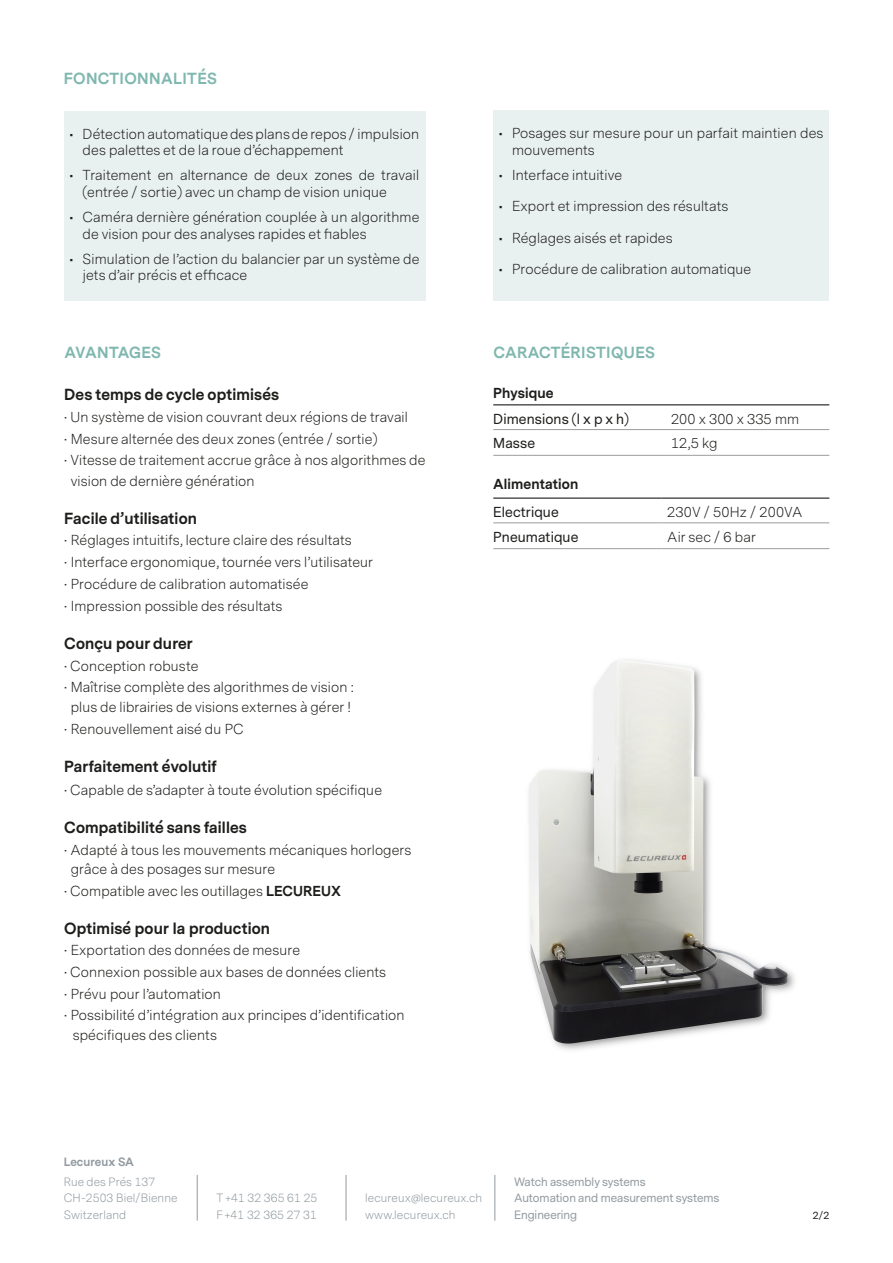
<style>
.page{position:relative;width:893px;height:1263px;background:#fff}
.page>*{position:absolute;margin:0;border:0;box-sizing:border-box;transform-origin:0 0}
.Tableau_Titre{font:700 15px "Messina Sans";letter-spacing:.01em;color:#1d1d1b}
.Titre_Catégories{font:700 15px "Messina Sans";letter-spacing:.025em;color:#7fb7af}
.Titre_Catégories-2{font:700 15px "Messina Sans";letter-spacing:-.005em;color:#7fb7af}
.Tableau_Titre-2{font:300 13.5px/16.5px "Messina Sans";letter-spacing:.01em;color:#1d1d1b}
.Tableau_Texte_2{font:300 13.5px "Messina Sans";letter-spacing:.01em;color:#1d1d1b}
.Tableau_Texte_1{font:13.5px "Messina Sans";letter-spacing:.01em;color:#1d1d1b}
.Tableau_Titre-3{font:700 13.5px "Messina Sans";letter-spacing:.01em;color:#1d1d1b}
.t1{font:300 11.25px "Messina Sans";letter-spacing:.01em;color:#929aa0}
.t2{font:11.25px "Messina Sans";color:#929aa0}
.t3{font:700 11.25px "Messina Sans";letter-spacing:.01em;color:#929aa0}
.t4{font:9.75px "Messina Sans";color:#1d1d1b}
.s1{font-weight:700}
</style>
<div class="page">
<hr style="left:197px;top:1175px;width:1px;height:46px;background:#929aa0">
<hr style="left:346px;top:1175px;width:1px;height:46px;background:#929aa0">
<hr style="left:495px;top:1175px;width:1px;height:46px;background:#929aa0">
<hr style="left:493px;top:404px;width:172px;height:1px;background:#1d1d1b">
<hr style="left:665px;top:404px;width:164px;height:1px;background:#1d1d1b">
<hr style="left:493px;top:429px;width:172px;height:1px;background:#9d9d9d">
<hr style="left:665px;top:429px;width:164px;height:1px;background:#9d9d9d">
<hr style="left:493px;top:455px;width:172px;height:1px;background:#9d9d9d">
<hr style="left:665px;top:455px;width:164px;height:1px;background:#9d9d9d">
<hr style="left:493px;top:498px;width:168px;height:1px;background:#1d1d1b">
<hr style="left:661px;top:498px;width:168px;height:1px;background:#1d1d1b">
<hr style="left:493px;top:523px;width:168px;height:1px;background:#9d9d9d">
<hr style="left:661px;top:523px;width:168px;height:1px;background:#9d9d9d">
<hr style="left:493px;top:548px;width:168px;height:1px;background:#9d9d9d">
<hr style="left:661px;top:548px;width:168px;height:1px;background:#9d9d9d">
<div style="left:64px;top:111px;width:361px;height:190px;background:#e9f1f0"></div>
<div style="left:493px;top:111px;width:336px;height:190px;background:#e9f1f0"></div>
<img style="left:529px;top:659px;width:266px;height:391px">
<p class="Titre_Catégories" style="left:64px;top:68px;width:154px">FONCTIONNALITÉS</p>
<p class="Tableau_Titre-2" style="left:83px;top:126px;width:338px;text-indent:-13px"><span class="s1">•</span> Détection automatique des plans de repos / impulsion des palettes et de la roue d’échappement</p>
<p class="Tableau_Titre-2" style="left:83px;top:167px;width:338px;text-indent:-13px"><span class="s1">•</span> Traitement en alternance de deux zones de travail (entrée / sortie) avec un champ de vision unique</p>
<p class="Tableau_Titre-2" style="left:83px;top:209px;width:338px;text-indent:-13px"><span class="s1">•</span> Caméra dernière génération couplée à un algorithme de vision pour des analyses rapides et fiables</p>
<p class="Tableau_Titre-2" style="left:83px;top:251px;width:338px;text-indent:-13px"><span class="s1">•</span> Simulation de l’action du balancier par un système de jets d’air précis et efficace</p>
<p class="Titre_Catégories-2" style="left:64px;top:342px;width:98px">AVANTAGES</p>
<p class="Tableau_Titre" style="left:64px;top:384px;width:216px">Des temps de cycle optimisés</p>
<p class="Tableau_Titre-2" style="left:64px;top:409px;width:345px">• Un système de vision couvrant deux régions de travail</p>
<p class="Tableau_Titre-2" style="left:64px;top:431px;width:315px">• Mesure alternée des deux zones (entrée / sortie)</p>
<p class="Tableau_Titre-2" style="left:71px;top:451px;width:356px;line-height:20.2px;text-indent:-6px">• Vitesse de traitement accrue grâce à nos algorithmes de vision de dernière génération</p>
<p class="Tableau_Titre" style="left:64px;top:508px;width:134px">Facile d’utilisation</p>
<p class="Tableau_Titre-2" style="left:64px;top:532px;width:289px">• Réglages intuitifs, lecture claire des résultats</p>
<p class="Tableau_Titre-2" style="left:64px;top:554px;width:310px">• Interface ergonomique, tournée vers l’utilisateur</p>
<p class="Tableau_Titre-2" style="left:64px;top:576px;width:246px">• Procédure de calibration automatisée</p>
<p class="Tableau_Titre-2" style="left:64px;top:598px;width:220px">• Impression possible des résultats</p>
<p class="Tableau_Titre" style="left:64px;top:633px;width:130px">Conçu pour durer</p>
<p class="Tableau_Titre-2" style="left:64px;top:658px;width:136px">• Conception robuste</p>
<p class="Tableau_Titre-2" style="left:64px;top:678px;width:291px;line-height:19.5px;text-align:center">• Maîtrise complète des algorithmes de vision : plus de librairies de visions externes à gérer !</p>
<p class="Tableau_Titre-2" style="left:64px;top:721px;width:181px">• Renouvellement aisé du PC</p>
<p class="Tableau_Titre" style="left:64px;top:756px;width:154px">Parfaitement évolutif</p>
<p class="Tableau_Titre-2" style="left:64px;top:782px;width:319px">• Capable de s’adapter à toute évolution spécifique</p>
<p class="Tableau_Titre" style="left:64px;top:817px;width:184px">Compatibilité sans failles</p>
<p class="Tableau_Titre-2" style="left:71px;top:840px;width:342px;line-height:19.5px;text-indent:-6px">• Adapté à tous les mouvements mécaniques horlogers grâce à des posages sur mesure</p>
<p class="Tableau_Titre-2" style="left:64px;top:883px;width:278px">• Compatible avec les outillages <span class="s1">LECUREUX</span></p>
<p class="Tableau_Titre" style="left:64px;top:918px;width:207px">Optimisé pour la production</p>
<p class="Tableau_Titre-2" style="left:64px;top:942px;width:237px">• Exportation des données de mesure</p>
<p class="Tableau_Titre-2" style="left:64px;top:964px;width:323px">• Connexion possible aux bases de données clients</p>
<p class="Tableau_Titre-2" style="left:64px;top:986px;width:158px">• Prévu pour l’automation</p>
<p class="Tableau_Titre-2" style="left:73px;top:1006px;width:333px;line-height:19.5px;text-indent:-8px">• Possibilité d’intégration aux principes d’identification spécifiques des clients</p>
<p class="Tableau_Titre-2" style="left:512px;top:126px;width:313px;text-indent:-13px"><span class="s1">•</span> Posages sur mesure pour un parfait maintien des mouvements</p>
<p class="Tableau_Titre-2" style="left:499px;top:167px;width:124px"><span class="s1">•</span> Interface intuitive</p>
<p class="Tableau_Titre-2" style="left:499px;top:199px;width:231px"><span class="s1">•</span> Export et impression des résultats</p>
<p class="Tableau_Titre-2" style="left:499px;top:230px;width:175px"><span class="s1">•</span> Réglages aisés et rapides</p>
<p class="Tableau_Titre-2" style="left:499px;top:261px;width:254px"><span class="s1">•</span> Procédure de calibration automatique</p>
<p class="Titre_Catégories" style="left:493px;top:342px;width:163px">CARACTÉRISTIQUES</p>
<p class="Tableau_Titre-3" style="left:493px;top:384px;width:62px">Physique</p>
<p class="Tableau_Texte_1" style="left:493px;top:410px;width:137px">Dimensions (l x p x h)</p>
<p class="Tableau_Texte_2" style="left:671px;top:410px;width:130px">200 x 300 x 335 mm</p>
<p class="Tableau_Texte_1" style="left:493px;top:434px;width:43px">Masse</p>
<p class="Tableau_Texte_2" style="left:671px;top:434px;width:48px">12,5 kg</p>
<p class="Tableau_Titre-3" style="left:493px;top:475px;width:87px">Alimentation</p>
<p class="Tableau_Texte_1" style="left:493px;top:503px;width:67px">Electrique</p>
<p class="Tableau_Texte_2" style="left:667px;top:503px;width:137px">230V / 50Hz / 200VA</p>
<p class="Tableau_Texte_1" style="left:493px;top:528px;width:87px">Pneumatique</p>
<p class="Tableau_Texte_2" style="left:667px;top:528px;width:90px">Air sec / 6 bar</p>
<p class="t3" style="left:64px;top:1154px;width:72px">Lecureux SA</p>
<p class="t1" style="left:64px;top:1174px;width:93px">Rue des Prés 137</p>
<p class="t1" style="left:64px;top:1190px;width:115px">CH-2503 Biel/Bienne</p>
<p class="t1" style="left:64px;top:1207px;width:64px">Switzerland</p>
<p class="t1" style="left:216px;top:1190px;width:102px">T +41 32 365 61 25</p>
<p class="t1" style="left:216px;top:1207px;width:102px">F +41 32 365 27 31</p>
<p class="t1" style="left:365px;top:1190px;width:119px">lecureux@lecureux.ch</p>
<p class="t1" style="left:365px;top:1207px;width:92px">www.lecureux.ch</p>
<p class="t2" style="left:514px;top:1174px;width:133px">Watch assembly systems</p>
<p class="t2" style="left:514px;top:1190px;width:207px">Automation and measurement systems</p>
<p class="t2" style="left:514px;top:1207px;width:65px">Engineering</p>
<p class="t4" style="left:813px;top:1208px;width:18px">2/2</p>
</div>
